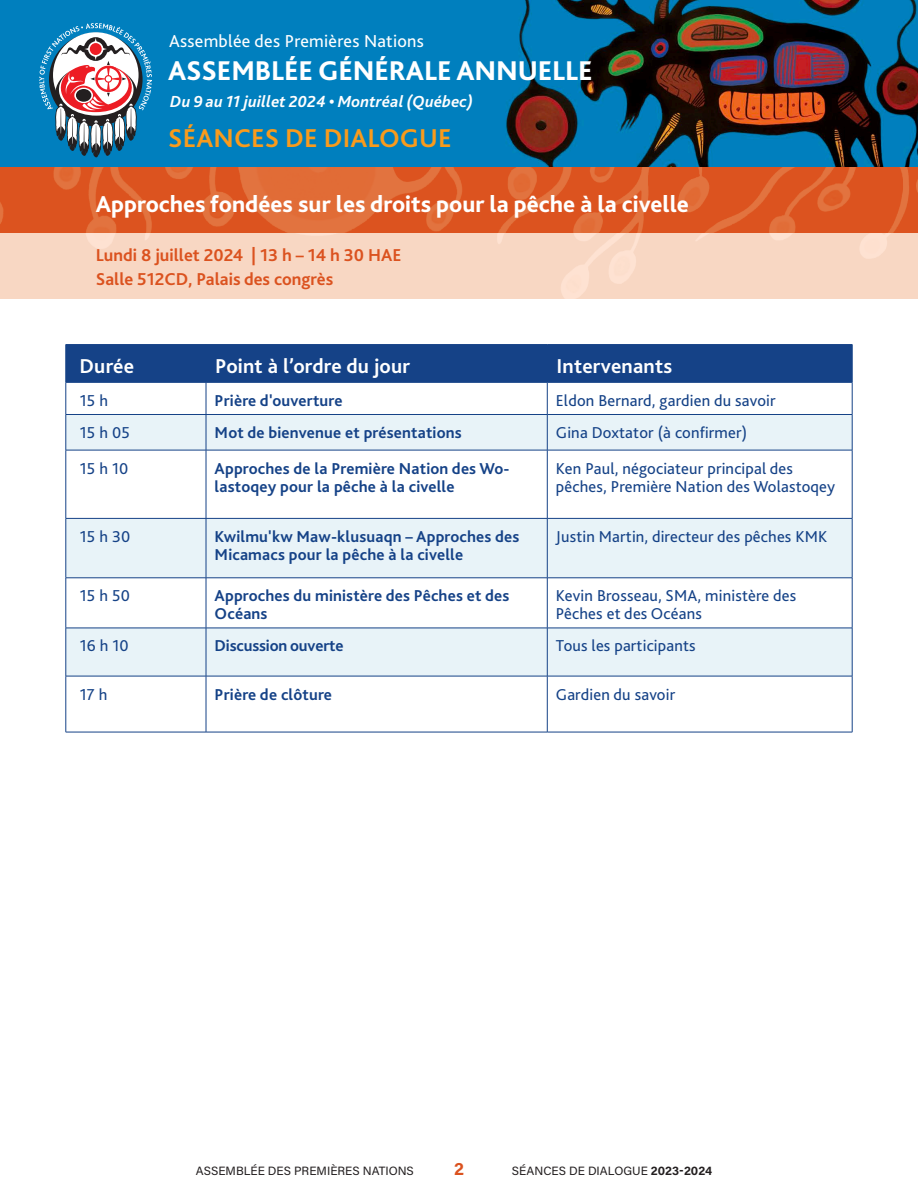
<style>
.page{position:relative;width:918px;height:1188px;background:#fff}
.page>*{position:absolute;margin:0;border:0;box-sizing:border-box;transform-origin:0 0}
.t1{font:800 28.35px "Bliss 2";letter-spacing:-.005em;color:#fff}
.t2{font:700 27px "Bliss 2";letter-spacing:.005em;color:#f99b1c}
.t3{font:800 24px "Bliss 2";color:#fff}
.t4{font:700 21px "Bliss 2";letter-spacing:.01em;color:#fff}
.t5{font:18.15px "Bliss 2";letter-spacing:.015em;color:#fff}
.t6{font:700 18px "Bliss 2";color:#db521f}
.t7{font:18px "Acumin Variable Concept";color:#db521f}
.t8{font:italic 700 16.8px "Bliss 2";letter-spacing:.005em;color:#fff}
.Chart_Regular_Text{font:16.5px/18px "Bliss 2";letter-spacing:.01em;color:#154287}
.Chart_Text_Bold{font:700 16.5px/18px "Bliss 2";letter-spacing:.01em;color:#154287}
.Chart_Time{font:16.5px "Bliss 2";letter-spacing:.01em;color:#154287}
.Chart_Text_Bold-2{font:700 16.5px "Bliss 2";letter-spacing:-.01em;color:#154287}
.t9{font:12px "Acumin Variable Concept";color:#231f20}
</style>
<div class="page">
<img style="left:0;top:0;width:918px;height:168px">
<svg style="left:39px;top:23px;width:113px;height:135px"></svg>
<svg style="left:0;top:168px;width:918px;height:65px;background:#dd5c28"></svg>
<div style="left:0;top:233px;width:918px;height:66px;background:#f7d6c1"></div>
<div style="left:67px;top:345px;width:785px;height:37px;background:#154287"></div>
<svg style="left:67px;top:415px;width:785px;height:261px;fill:#e8f3f8"></svg>
<hr style="left:66px;top:344px;width:140px;height:1px;background:#154287">
<hr style="left:66px;top:345px;width:1px;height:37px;background:#154287">
<hr style="left:206px;top:344px;width:341px;height:1px;background:#154287">
<hr style="left:206px;top:345px;width:1px;height:37px;background:#154287">
<hr style="left:547px;top:344px;width:305px;height:1px;background:#154287">
<hr style="left:547px;top:345px;width:1px;height:37px;background:#154287">
<hr style="left:852px;top:345px;width:1px;height:37px;background:#154287">
<hr style="left:66px;top:382px;width:140px;height:1px;background:#154287">
<hr style="left:66px;top:383px;width:1px;height:31px;background:#154287">
<hr style="left:206px;top:382px;width:341px;height:1px;background:#154287">
<hr style="left:206px;top:383px;width:1px;height:31px;background:#154287">
<hr style="left:547px;top:382px;width:305px;height:1px;background:#154287">
<hr style="left:547px;top:383px;width:1px;height:31px;background:#154287">
<hr style="left:852px;top:383px;width:1px;height:31px;background:#154287">
<hr style="left:66px;top:414px;width:140px;height:1px;background:#154287">
<hr style="left:66px;top:415px;width:1px;height:35px;background:#154287">
<hr style="left:206px;top:414px;width:341px;height:1px;background:#154287">
<hr style="left:206px;top:415px;width:1px;height:35px;background:#154287">
<hr style="left:547px;top:414px;width:305px;height:1px;background:#154287">
<hr style="left:547px;top:415px;width:1px;height:35px;background:#154287">
<hr style="left:852px;top:415px;width:1px;height:35px;background:#154287">
<hr style="left:66px;top:450px;width:140px;height:1px;background:#154287">
<hr style="left:66px;top:450px;width:1px;height:68px;background:#154287">
<hr style="left:206px;top:450px;width:341px;height:1px;background:#154287">
<hr style="left:206px;top:450px;width:1px;height:68px;background:#154287">
<hr style="left:547px;top:450px;width:305px;height:1px;background:#154287">
<hr style="left:547px;top:450px;width:1px;height:68px;background:#154287">
<hr style="left:852px;top:450px;width:1px;height:68px;background:#154287">
<hr style="left:66px;top:518px;width:140px;height:1px;background:#154287">
<hr style="left:66px;top:519px;width:1px;height:59px;background:#154287">
<hr style="left:206px;top:518px;width:341px;height:1px;background:#154287">
<hr style="left:206px;top:519px;width:1px;height:59px;background:#154287">
<hr style="left:547px;top:518px;width:305px;height:1px;background:#154287">
<hr style="left:547px;top:519px;width:1px;height:59px;background:#154287">
<hr style="left:852px;top:519px;width:1px;height:59px;background:#154287">
<hr style="left:66px;top:578px;width:140px;height:1px;background:#154287">
<hr style="left:66px;top:578px;width:1px;height:50px;background:#154287">
<hr style="left:206px;top:578px;width:341px;height:1px;background:#154287">
<hr style="left:206px;top:578px;width:1px;height:50px;background:#154287">
<hr style="left:547px;top:578px;width:305px;height:1px;background:#154287">
<hr style="left:547px;top:578px;width:1px;height:50px;background:#154287">
<hr style="left:852px;top:578px;width:1px;height:50px;background:#154287">
<hr style="left:66px;top:628px;width:140px;height:1px;background:#154287">
<hr style="left:66px;top:628px;width:1px;height:48px;background:#154287">
<hr style="left:206px;top:628px;width:341px;height:1px;background:#154287">
<hr style="left:206px;top:628px;width:1px;height:48px;background:#154287">
<hr style="left:547px;top:628px;width:305px;height:1px;background:#154287">
<hr style="left:547px;top:628px;width:1px;height:48px;background:#154287">
<hr style="left:852px;top:628px;width:1px;height:48px;background:#154287">
<hr style="left:66px;top:676px;width:140px;height:1px;background:#154287">
<hr style="left:66px;top:676px;width:1px;height:56px;background:#154287">
<hr style="left:206px;top:676px;width:341px;height:1px;background:#154287">
<hr style="left:206px;top:676px;width:1px;height:56px;background:#154287">
<hr style="left:547px;top:676px;width:305px;height:1px;background:#154287">
<hr style="left:547px;top:676px;width:1px;height:56px;background:#154287">
<hr style="left:852px;top:676px;width:1px;height:56px;background:#154287">
<hr style="left:66px;top:732px;width:140px;height:1px;background:#154287">
<hr style="left:206px;top:732px;width:341px;height:1px;background:#154287">
<hr style="left:547px;top:732px;width:305px;height:1px;background:#154287">
<p class="t5" style="left:169px;top:30px;width:256px">Assemblée des Premières Nations</p>
<h1 class="t1" style="left:168px;top:53px;width:426px">ASSEMBLÉE GÉNÉRALE ANNUELLE</h1>
<p class="t8" style="left:170px;top:91px;width:304px">Du 9 au 11 juillet 2024 • Montréal (Québec)</p>
<h2 class="t2" style="left:168px;top:121px;width:285px">SÉANCES DE DIALOGUE</h2>
<p class="t3" style="left:96px;top:189px;width:595px">Approches fondées sur les droits pour la pêche à la civelle</p>
<p class="t6" style="left:96px;top:244px;width:307px">Lundi 8 juillet 2024 | 13 h – 14 h 30 HAE</p>
<p class="t6" style="left:96px;top:268px;width:239px">Salle 512CD, Palais des congrès</p>
<h1 class="t4" style="left:79px;top:353px;width:56px">Durée</h1>
<h1 class="t4" style="left:215px;top:353px;width:197px">Point à l’ordre du jour</h1>
<h1 class="t4" style="left:556px;top:353px;width:117px">Intervenants</h1>
<p class="Chart_Time" style="left:80px;top:390px;width:30px">15 h</p>
<p class="Chart_Text_Bold" style="left:215px;top:391px;width:129px">Prière d'ouverture</p>
<p class="Chart_Regular_Text" style="left:556px;top:391px;width:221px">Eldon Bernard, gardien du savoir</p>
<p class="Chart_Time" style="left:80px;top:422px;width:52px">15 h 05</p>
<p class="Chart_Text_Bold" style="left:215px;top:423px;width:249px">Mot de bienvenue et présentations</p>
<p class="Chart_Regular_Text" style="left:556px;top:423px;width:193px">Gina Doxtator (à confirmer)</p>
<p class="Chart_Time" style="left:80px;top:458px;width:50px">15 h 10</p>
<p class="Chart_Text_Bold" style="left:215px;top:459px;width:297px">Approches de la Première Nation des Wo&shy;lastoqey pour la pêche à la civelle</p>
<h1 class="Chart_Regular_Text" style="left:556px;top:459px;width:281px">Ken Paul, négociateur principal des pêches, Première Nation des Wolastoqey</h1>
<p class="Chart_Time" style="left:80px;top:526px;width:52px">15 h 30</p>
<p class="Chart_Text_Bold" style="left:215px;top:527px;width:306px">Kwilmu'kw Maw-klusuaqn – Approches des<br>Micamacs pour la pêche à la civelle</p>
<p class="Chart_Regular_Text" style="left:556px;top:527px;width:273px">Justin Martin, directeur des pêches KMK</p>
<p class="Chart_Time" style="left:80px;top:586px;width:52px">15 h 50</p>
<p class="Chart_Text_Bold" style="left:215px;top:586px;width:296px">Approches du ministère des Pêches et des<br>Océans</p>
<p class="Chart_Regular_Text" style="left:556px;top:586px;width:242px">Kevin Brosseau, SMA, ministère des<br>Pêches et des Océans</p>
<p class="Chart_Time" style="left:80px;top:636px;width:51px">16 h 10</p>
<p class="Chart_Text_Bold-2" style="left:215px;top:636px;width:130px">Discussion ouverte</p>
<p class="Chart_Regular_Text" style="left:556px;top:637px;width:141px">Tous les participants</p>
<p class="Chart_Time" style="left:80px;top:684px;width:29px">17 h</p>
<p class="Chart_Text_Bold" style="left:215px;top:685px;width:119px">Prière de clôture</p>
<p class="Chart_Regular_Text" style="left:556px;top:685px;width:121px">Gardien du savoir</p>
<p class="t9" style="left:196px;top:1162px;width:219px">ASSEMBLÉE DES PREMIÈRES NATIONS</p>
<p class="t7" style="left:454px;top:1156px;width:11px">2</p>
<p class="t9" style="left:512px;top:1162px;width:202px">SÉANCES DE DIALOGUE 2023-2024</p>
</div>
